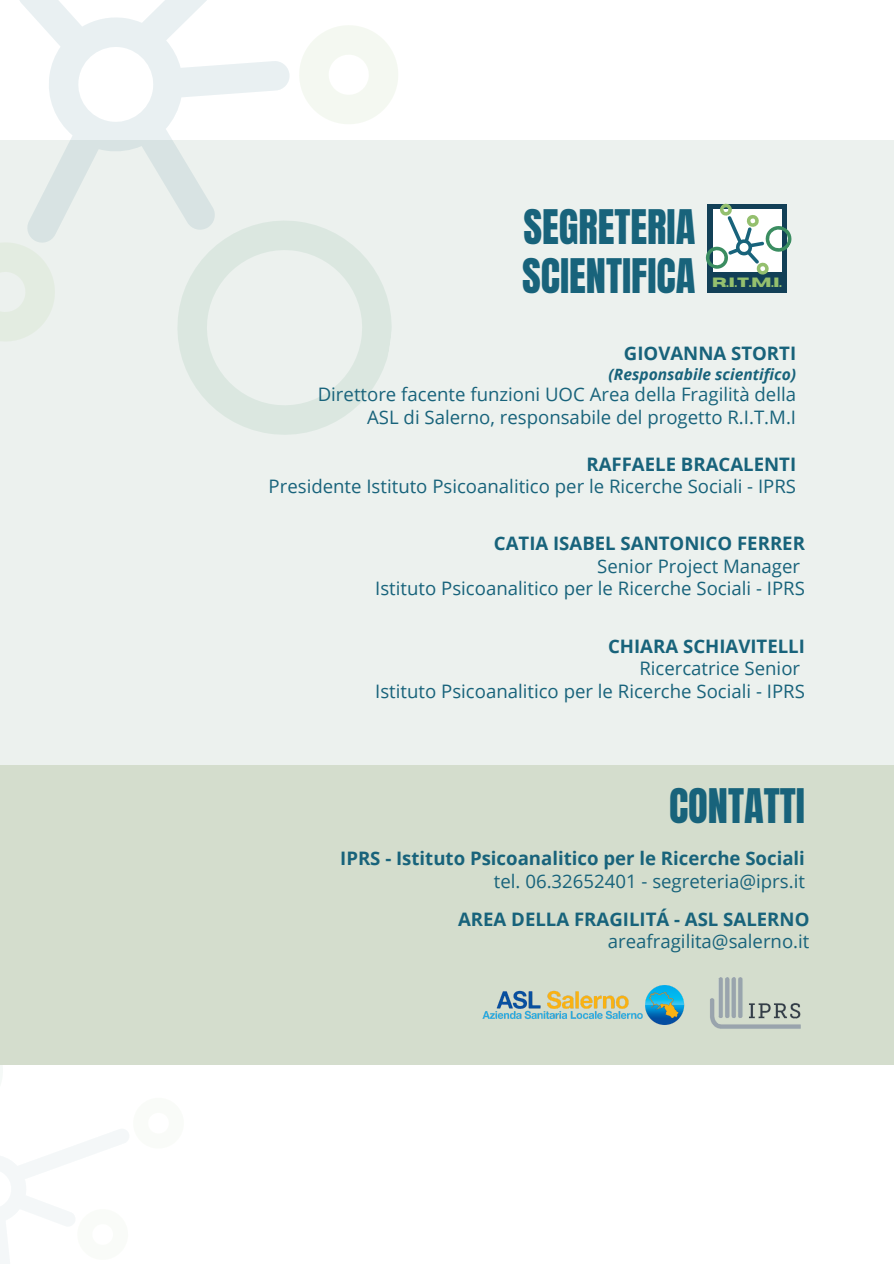
<style>
.page{position:relative;width:894px;height:1264px;background:#fff}
.page>*{position:absolute;margin:0;border:0;box-sizing:border-box;transform-origin:0 0}
.t1{font:40.5px "Anton";color:#18637b}
.t2{font:18.6px/22.5px "Open Sans";color:#18637b;text-align:right}
.t3{font:700 18.6px "Open Sans";color:#18637b}
.t4{font:italic 700 15.6px "Open Sans";color:#18637b}
.t5{font:700 13.35px "Horizon";color:#94bf6e}
</style>
<div class="page">
<svg style="left:0;top:1064px;width:194px;height:199px"></svg>
<div style="left:0;top:140px;width:893px;height:624px;background:#ecf1ee"></div>
<svg style="left:178px;top:227px;width:214px;height:208px"></svg>
<svg style="left:0;top:277px;width:55px;height:64px"></svg>
<svg style="left:321px;top:25px;width:77px;height:99px"></svg>
<svg style="left:0;top:0;width:321px;height:277px;fill:#ecf1f1"></svg>
<div style="left:707px;top:204px;width:79px;height:88px;background:#124057"></div>
<svg style="left:705px;top:203px;width:87px;height:74px"></svg>
<div style="left:0;top:765px;width:893px;height:299px;background:#d4ddcd"></div>
<img style="left:482px;top:985px;width:202px;height:40px">
<img style="left:710px;top:977px;width:91px;height:52px">
<p class="t1" style="left:523px;top:198px;width:173px">SEGRETERIA</p>
<p class="t1" style="left:522px;top:246px;width:175px">SCIENTIFICA</p>
<p class="t5" style="left:712px;top:276px;width:71px">R.I.T.M.I.</p>
<p class="t3" style="left:623px;top:340px;width:174px">GIOVANNA STORTI</p>
<p class="t4" style="left:608px;top:363px;width:189px">(Responsabile scientifico)</p>
<p class="t2" style="left:317px;top:383px;width:480px">Direttore facente funzioni UOC Area della Fragilità della<br>ASL di Salerno, responsabile del progetto R.I.T.M.I</p>
<p class="t3" style="left:586px;top:451px;width:211px">RAFFAELE BRACALENTI</p>
<p class="t2" style="left:268px;top:475px;width:529px">Presidente Istituto Psicoanalitico per le Ricerche Sociali - IPRS</p>
<p class="t3" style="left:493px;top:530px;width:312px">CATIA ISABEL SANTONICO FERRER</p>
<p class="t2" style="left:597px;top:554px;width:204px">Senior Project Manager</p>
<p class="t2" style="left:375px;top:577px;width:431px">Istituto Psicoanalitico per le Ricerche Sociali - IPRS</p>
<p class="t3" style="left:608px;top:633px;width:198px">CHIARA SCHIAVITELLI</p>
<p class="t2" style="left:639px;top:657px;width:162px">Ricercatrice Senior</p>
<p class="t2" style="left:375px;top:679px;width:431px">Istituto Psicoanalitico per le Ricerche Sociali - IPRS</p>
<p class="t1" style="left:668px;top:777px;width:137px">CONTATTI</p>
<p class="t3" style="left:340px;top:845px;width:466px">IPRS - Istituto Psicoanalitico per le Ricerche Sociali</p>
<p class="t2" style="left:494px;top:869px;width:312px">tel. 06.32652401 - segreteria@iprs.it</p>
<p class="t3" style="left:458px;top:905px;width:353px">AREA DELLA FRAGILITÁ - ASL SALERNO</p>
<p class="t2" style="left:607px;top:929px;width:203px">areafragilita@salerno.it</p>
</div>
